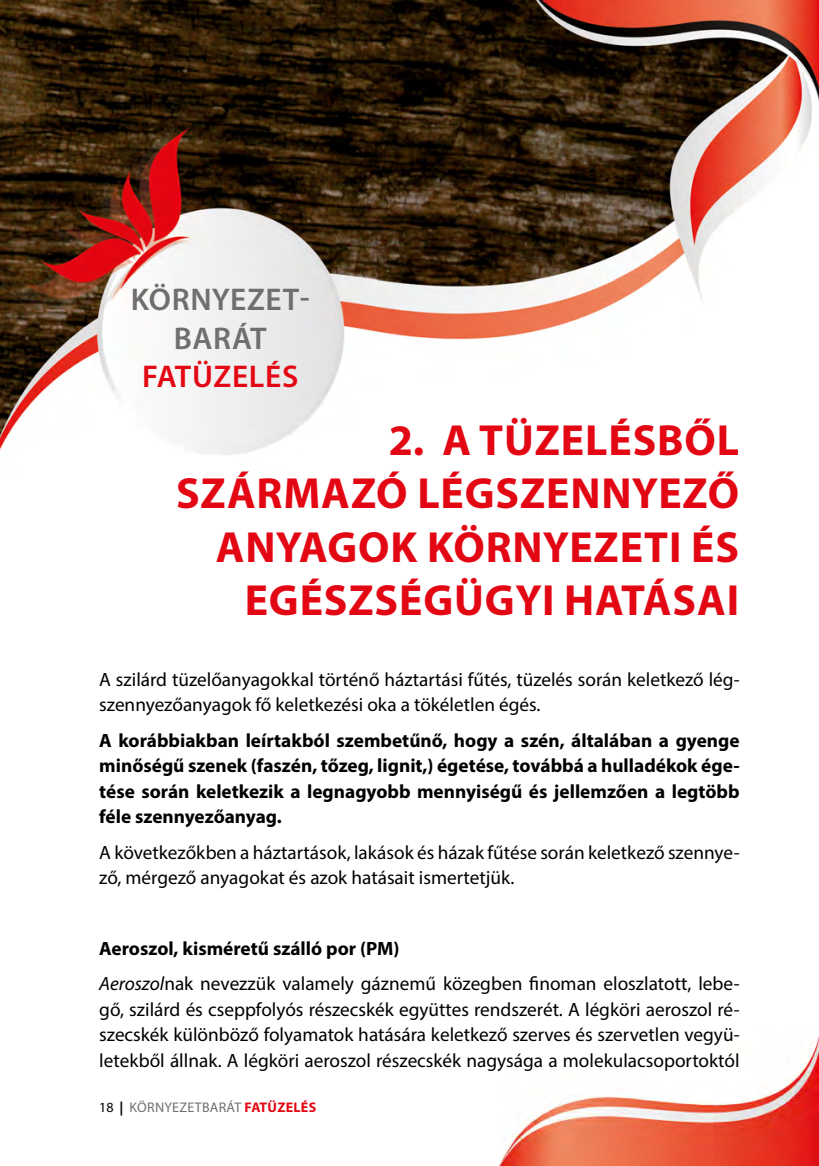
<style>
.page{position:relative;width:819px;height:1166px;background:#fff}
.page>*{position:absolute;margin:0;border:0;box-sizing:border-box;transform-origin:0 0}
.t1{font:700 43.75px/53.6px "Myriad Pro";letter-spacing:.02em;color:#e30613;text-align:right}
.t2{font:600 31.5px "Myriad Pro";letter-spacing:.02em;color:#706f6f}
.t3{font:600 31.5px "Myriad Pro";letter-spacing:.02em;color:#e30613}
.t4{font:19.25px/25.6px "Myriad Pro";color:#000}
.t5{font:700 19.25px/25.6px "Myriad Pro";color:#000;text-align:justify}
.t6{font:14px "Myriad Pro";letter-spacing:.02em;color:#706f6f}
.s1{font-style:italic}
.s2{color:#000}
.s3{font-weight:700;color:#000}
.s4{font-weight:700;color:#e30613}
</style>
<div class="page">
<img style="left:0;top:0;width:819px;height:455px">
<img style="left:499px;top:1035px;width:320px;height:131px">
<p class="t2" style="left:131px;top:279px;width:180px">KÖRNYEZET-</p>
<p class="t2" style="left:174px;top:318px;width:94px">BARÁT</p>
<p class="t3" style="left:142px;top:356px;width:157px">FATÜZELÉS</p>
<p class="t1" style="left:388px;top:412px;width:352px">2. A TÜZELÉSBŐL</p>
<p class="t1" style="left:176px;top:465px;width:564px">SZÁRMAZÓ LÉGSZENNYEZŐ</p>
<p class="t1" style="left:216px;top:518px;width:524px">ANYAGOK KÖRNYEZETI ÉS<br>EGÉSZSÉGÜGYI HATÁSAI</p>
<p class="t4" style="left:99px;top:666px;width:641px">A szilárd tüzelőanyagokkal történő háztartási fűtés, tüzelés során keletkező lég&shy;szennyezőanyagok fő keletkezési oka a tökéletlen égés.</p>
<p class="t5" style="left:99px;top:727px;width:641px">A korábbiakban leírtakból szembetűnő, hogy a szén, általában a gyenge minőségű szenek (faszén, tőzeg, lignit,) égetése, továbbá a hulladékok ége&shy;tése során keletkezik a legnagyobb mennyiségű és jellemzően a legtöbb féle szennyezőanyag.</p>
<p class="t4" style="left:99px;top:839px;width:641px">A következőkben a háztartások, lakások és házak fűtése során keletkező szennye&shy;ző, mérgező anyagokat és azok hatásait ismertetjük.</p>
<p class="t5" style="left:99px;top:935px;width:301px">Aeroszol, kisméretű szálló por (PM)</p>
<p class="t4" style="left:99px;top:971px;width:641px;text-align:justify"><span class="s1">Aeroszol</span>nak nevezzük valamely gáznemű közegben finoman eloszlatott, lebe&shy;gő, szilárd és cseppfolyós részecskék együttes rendszerét. A légköri aeroszol ré&shy;szecskék különböző folyamatok hatására keletkező szerves és szervetlen vegyü&shy;letekből állnak. A légköri aeroszol részecskék nagysága a molekulacsoportoktól</p>
<p class="t6" style="left:99px;top:1098px;width:218px"><span class="s2">18</span> <span class="s3">|</span> KÖRNYEZETBARÁT <span class="s4">FATÜZELÉS</span></p>
</div>
